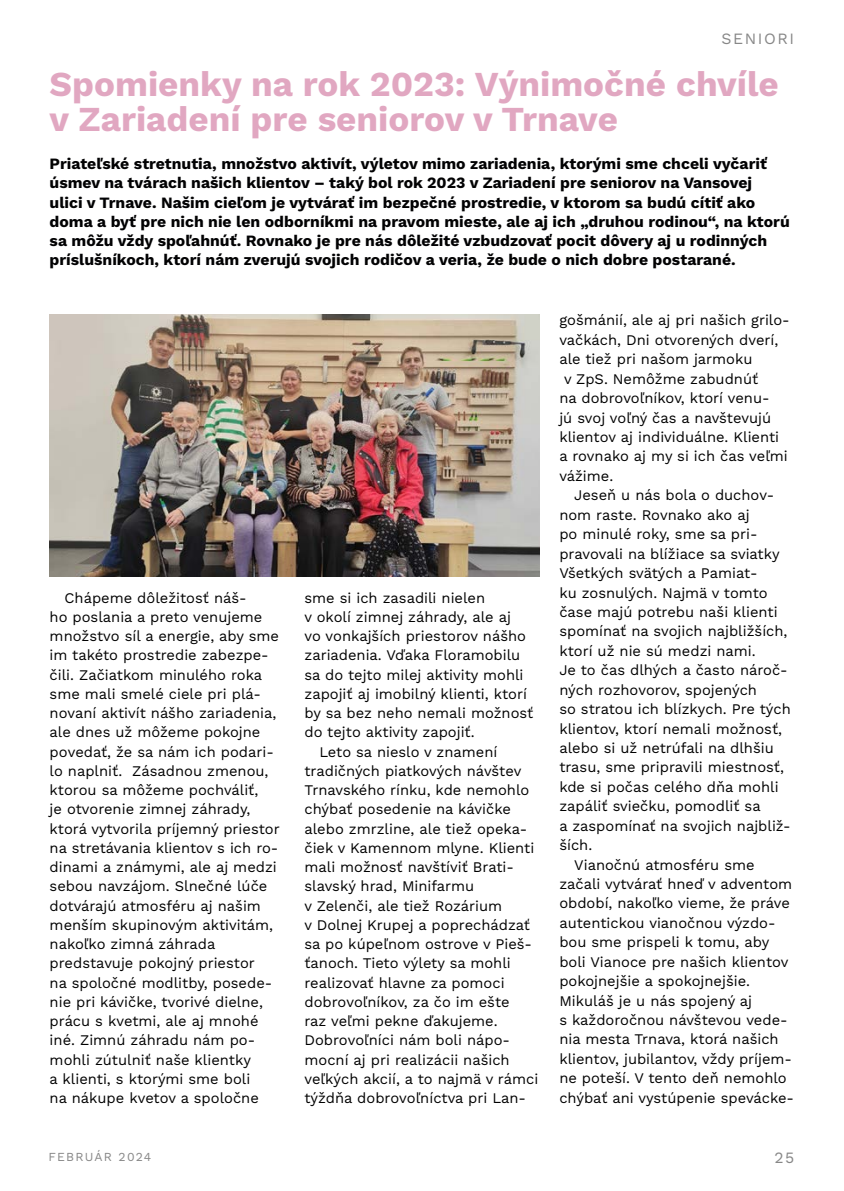
<style>
.page{position:relative;width:844px;height:1191px;background:#fff}
.page>*{position:absolute;margin:0;border:0;box-sizing:border-box;transform-origin:0 0}
.t1{font:700 35px/35px "Work Sans";color:#e1a7c1}
.t2{font:700 15.75px/19.2px "Work Sans";color:#020203}
.t3{font:15.75px "Work Sans";letter-spacing:.1em;color:#878787}
.t4{font:14.7px/19.2px "Work Sans";color:#000}
.t5{font:12.25px "Work Sans";letter-spacing:.1em;color:#878787}
</style>
<div class="page">
<img style="left:50px;top:314px;width:489px;height:262px">
<p class="t3" style="left:721px;top:27px;width:74px">SENIORI</p>
<h1 class="t1" style="left:50px;top:65px;width:730px">Spomienky na rok 2023: Výnimočné chvíle v Zariadení pre seniorov v Trnave</h1>
<p class="t2" style="left:50px;top:153px;width:741px">Priateľské stretnutia, množstvo aktivít, výletov mimo zariadenia, ktorými sme chceli vyčariť úsmev na tvárach našich klientov – taký bol rok 2023 v Zariadení pre seniorov na Vansovej<br>ulici v Trnave. Našim cieľom je vytvárať im bezpečné prostredie, v ktorom sa budú cítiť ako doma a byť pre nich nie len odborníkmi na pravom mieste, ale aj ich „druhou rodinou“, na ktorú sa môžu vždy spoľahnúť. Rovnako je pre nás dôležité vzbudzovať pocit dôvery aj u rodinných príslušníkoch, ktorí nám zverujú svojich rodičov a veria, že bude o nich dobre postarané.</p>
<p class="t4" style="left:50px;top:587px;width:231px;text-indent:15px">Chápeme dôležitosť náš-<br>ho poslania a preto venujeme množstvo síl a energie, aby sme im takéto prostredie zabezpe&shy;čili. Začiatkom minulého roka sme mali smelé ciele pri plá&shy;novaní aktivít nášho zariadenia, ale dnes už môžeme pokojne povedať, že sa nám ich podari&shy;lo naplniť. Zásadnou zmenou, ktorou sa môžeme pochváliť,<br>je otvorenie zimnej záhrady, ktorá vytvorila príjemný priestor na stretávania klientov s ich ro&shy;dinami a známymi, ale aj medzi sebou navzájom. Slnečné lúče dotvárajú atmosféru aj našim menším skupinovým aktivitám, nakoľko zimná záhrada predstavuje pokojný priestor<br>na spoločné modlitby, posede&shy;nie pri kávičke, tvorivé dielne, prácu s kvetmi, ale aj mnohé iné. Zimnú záhradu nám po&shy;mohli zútulniť naše klientky<br>a klienti, s ktorými sme boli<br>na nákupe kvetov a spoločne</p>
<p class="t4" style="left:304px;top:587px;width:182px">sme si ich zasadili nielen</p>
<p class="t4" style="left:304px;top:606px;width:208px">v okolí zimnej záhrady, ale aj</p>
<p class="t4" style="left:304px;top:626px;width:223px">vo vonkajších priestorov nášho</p>
<p class="t4" style="left:304px;top:645px;width:217px">zariadenia. Vďaka Floramobilu</p>
<p class="t4" style="left:304px;top:664px;width:220px">sa do tejto milej aktivity mohli</p>
<p class="t4" style="left:304px;top:683px;width:224px">zapojiť aj imobilný klienti, ktorí</p>
<p class="t4" style="left:304px;top:703px;width:230px">by sa bez neho nemali možnosť</p>
<p class="t4" style="left:304px;top:722px;width:172px">do tejto aktivity zapojiť.</p>
<p class="t4" style="left:319px;top:741px;width:179px">Leto sa nieslo v znamení</p>
<p class="t4" style="left:304px;top:760px;width:218px">tradičných piatkových návštev</p>
<p class="t4" style="left:304px;top:780px;width:226px">Trnavského rínku, kde nemohlo</p>
<p class="t4" style="left:304px;top:799px;width:208px">chýbať posedenie na kávičke</p>
<p class="t4" style="left:304px;top:818px;width:224px">alebo zmrzline, ale tiež opeka-</p>
<p class="t4" style="left:304px;top:837px;width:231px">čiek v Kamennom mlyne. Klienti</p>
<p class="t4" style="left:304px;top:857px;width:211px">mali možnosť navštíviť Brati-</p>
<p class="t4" style="left:304px;top:876px;width:171px">slavský hrad, Minifarmu</p>
<p class="t4" style="left:304px;top:895px;width:199px">v Zelenči, ale tiež Rozárium</p>
<p class="t4" style="left:304px;top:914px;width:227px">v Dolnej Krupej a poprechádzať</p>
<p class="t4" style="left:304px;top:934px;width:229px">sa po kúpeľnom ostrove v Pieš-</p>
<p class="t4" style="left:304px;top:953px;width:208px">ťanoch. Tieto výlety sa mohli</p>
<p class="t4" style="left:304px;top:972px;width:201px">realizovať hlavne za pomoci</p>
<p class="t4" style="left:304px;top:991px;width:207px">dobrovoľníkov, za čo im ešte</p>
<p class="t4" style="left:304px;top:1011px;width:194px">raz veľmi pekne ďakujeme.</p>
<p class="t4" style="left:304px;top:1030px;width:207px">Dobrovoľníci nám boli nápo-</p>
<p class="t4" style="left:304px;top:1049px;width:207px">mocní aj pri realizácii našich</p>
<p class="t4" style="left:304px;top:1068px;width:235px">veľkých akcií, a to najmä v rámci</p>
<p class="t4" style="left:304px;top:1088px;width:223px">týždňa dobrovoľníctva pri Lan-</p>
<p class="t4" style="left:559px;top:310px;width:232px">gošmánií, ale aj pri našich grilo-</p>
<p class="t4" style="left:559px;top:330px;width:220px">vačkách, Dni otvorených dverí,</p>
<p class="t4" style="left:559px;top:349px;width:195px">ale tiež pri našom jarmoku</p>
<p class="t4" style="left:564px;top:368px;width:196px">v ZpS. Nemôžme zabudnúť</p>
<p class="t4" style="left:559px;top:388px;width:212px">na dobrovoľníkov, ktorí venu-</p>
<p class="t4" style="left:559px;top:407px;width:213px">jú svoj voľný čas a navštevujú</p>
<p class="t4" style="left:559px;top:427px;width:221px">klientov aj individuálne. Klienti</p>
<p class="t4" style="left:559px;top:446px;width:230px">a rovnako aj my si ich čas veľmi</p>
<p class="t4" style="left:559px;top:465px;width:55px">vážime.</p>
<p class="t4" style="left:574px;top:485px;width:201px">Jeseň u nás bola o duchov-</p>
<p class="t4" style="left:559px;top:504px;width:192px">nom raste. Rovnako ako aj</p>
<p class="t4" style="left:559px;top:524px;width:200px">po minulé roky, sme sa pri-</p>
<p class="t4" style="left:559px;top:543px;width:222px">pravovali na blížiace sa sviatky</p>
<p class="t4" style="left:559px;top:563px;width:200px">Všetkých svätých a Pamiat-</p>
<p class="t4" style="left:559px;top:582px;width:210px">ku zosnulých. Najmä v tomto</p>
<p class="t4" style="left:559px;top:601px;width:220px">čase majú potrebu naši klienti</p>
<p class="t4" style="left:559px;top:621px;width:229px">spomínať na svojich najbližších,</p>
<p class="t4" style="left:559px;top:640px;width:198px">ktorí už nie sú medzi nami.</p>
<p class="t4" style="left:559px;top:660px;width:230px">Je to čas dlhých a často nároč-</p>
<p class="t4" style="left:559px;top:679px;width:199px">ných rozhovorov, spojených</p>
<p class="t4" style="left:559px;top:699px;width:233px">so stratou ich blízkych. Pre tých</p>
<p class="t4" style="left:559px;top:718px;width:224px">klientov, ktorí nemali možnosť,</p>
<p class="t4" style="left:559px;top:737px;width:216px">alebo si už netrúfali na dlhšiu</p>
<p class="t4" style="left:559px;top:757px;width:226px">trasu, sme pripravili miestnosť,</p>
<p class="t4" style="left:559px;top:776px;width:221px">kde si počas celého dňa mohli</p>
<p class="t4" style="left:559px;top:796px;width:203px">zapáliť sviečku, pomodliť sa</p>
<p class="t4" style="left:559px;top:815px;width:233px">a zaspomínať na svojich najbliž-</p>
<p class="t4" style="left:559px;top:835px;width:34px">ších.</p>
<p class="t4" style="left:574px;top:854px;width:182px">Vianočnú atmosféru sme</p>
<p class="t4" style="left:559px;top:873px;width:234px">začali vytvárať hneď v adventom</p>
<p class="t4" style="left:559px;top:893px;width:232px">období, nakoľko vieme, že práve</p>
<p class="t4" style="left:559px;top:912px;width:218px">autentickou vianočnou výzdo-</p>
<p class="t4" style="left:559px;top:932px;width:211px">bou sme prispeli k tomu, aby</p>
<p class="t4" style="left:559px;top:951px;width:231px">boli Vianoce pre našich klientov</p>
<p class="t4" style="left:559px;top:971px;width:192px">pokojnejšie a spokojnejšie.</p>
<p class="t4" style="left:559px;top:990px;width:194px">Mikuláš je u nás spojený aj</p>
<p class="t4" style="left:559px;top:1009px;width:230px">s každoročnou návštevou vede-</p>
<p class="t4" style="left:559px;top:1029px;width:221px">nia mesta Trnava, ktorá našich</p>
<p class="t4" style="left:559px;top:1048px;width:234px">klientov, jubilantov, vždy príjem-</p>
<p class="t4" style="left:559px;top:1068px;width:229px">ne poteší. V tento deň nemohlo</p>
<p class="t4" style="left:559px;top:1087px;width:236px">chýbať ani vystúpenie spevácke-</p>
<p class="t5" style="left:48px;top:1147px;width:104px">FEBRUÁR 2024</p>
<p class="t3" style="left:774px;top:1146px;width:21px">25</p>
</div>
